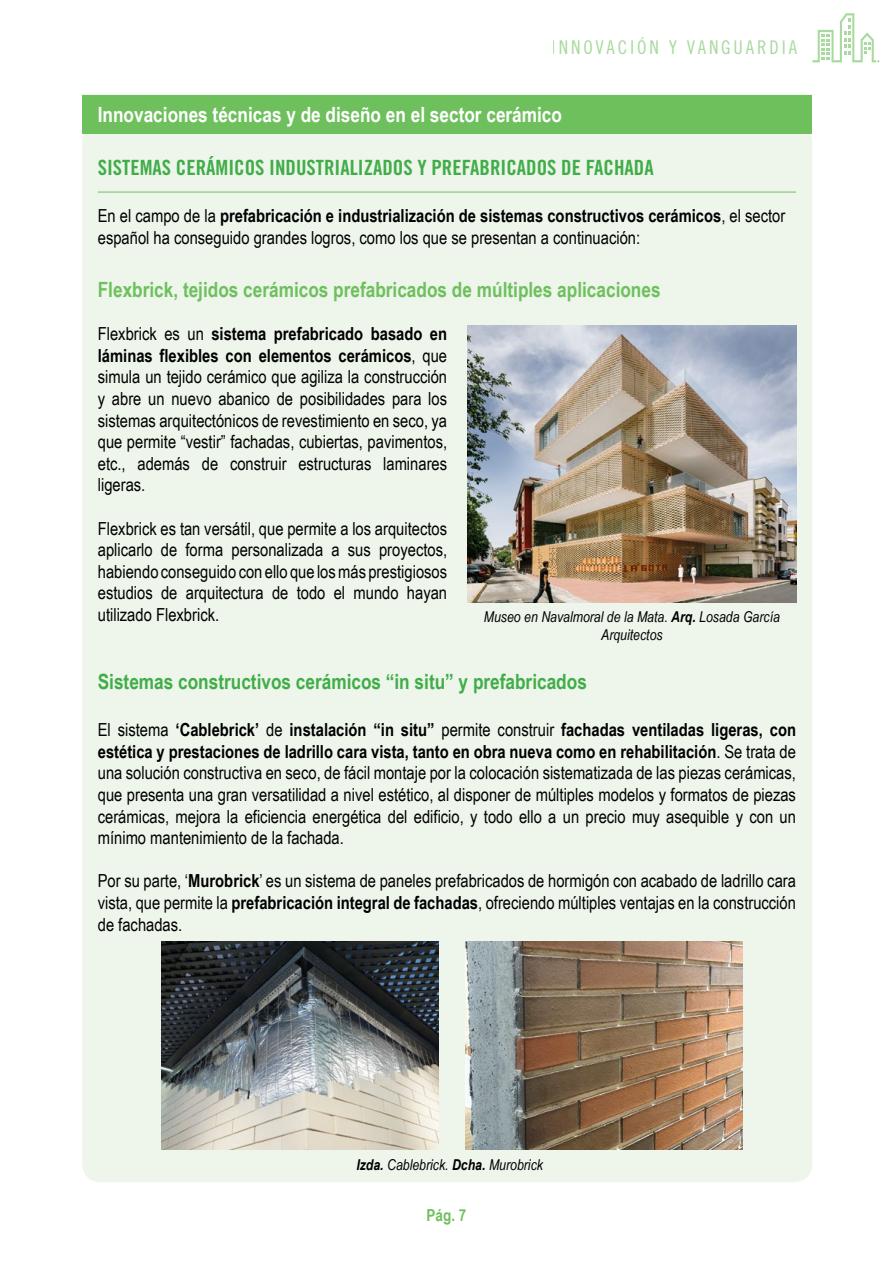
<style>
.page{position:relative;width:893px;height:1263px;background:#fff}
.page>*{position:absolute;margin:0;border:0;box-sizing:border-box;transform-origin:0 0}
.t1{font:700 21px "Arial Narrow";color:#6ec05d}
.t2{font:21px "Trade Gothic LT Std Bd Cn 20";color:#41ad49}
.t3{font:700 21px "Arial Narrow";color:#41ad49}
.t4{font:700 21px "Arial Narrow";color:#fff}
.t5{font:18.9px "Trade Gothic LT Std Cn 18";letter-spacing:.15em;color:#6ec05d}
.t6{font:18px/21.6px "Arial Narrow";color:#000;text-align:justify}
.t7{font:700 16.5px "Arial Narrow";color:#6ec05d}
.t8{font:italic 15px/18px "Arial Narrow";color:#000;text-align:center}
.s1{font-weight:700}
</style>
<div class="page">
<div style="left:82px;top:123px;width:730px;height:1059px;background:#eef6eb;border-radius:18px"></div>
<div style="left:82px;top:94px;width:730px;height:39px;background:#eef6eb"></div>
<div style="left:82px;top:95px;width:730px;height:39px;background:#6ec05d"></div>
<img style="left:162px;top:942px;width:276px;height:207px">
<img style="left:465px;top:942px;width:277px;height:207px">
<svg style="left:812px;top:13px;width:67px;height:49px"></svg>
<img style="left:468px;top:325px;width:328px;height:277px">
<hr style="left:98px;top:192px;width:698px;height:1px;background:#6ec05d">
<p class="t5" style="left:552px;top:36px;width:247px">INNOVACIÓN Y VANGUARDIA</p>
<p class="t4" style="left:98px;top:99px;width:466px">Innovaciones técnicas y de diseño en el sector cerámico</p>
<p class="t2" style="left:98px;top:155px;width:10px">SISTEM</p>
<p class="t2" style="left:153px;top:155px;width:34px">AS CERÁMICOS</p>
<p class="t2" style="left:269px;top:155px;width:10px">INDUSTRI</p>
<p class="t2" style="left:340px;top:155px;width:149px">ALI ZADOS Y PREFABRIC</p>
<p class="t2" style="left:517px;top:155px;width:138px">ADOS DE FACHADA</p>
<p class="t6" style="left:98px;top:204px;width:689px">En el campo de la <span class="s1">prefabricación e industrialización de sistemas constructivos cerámicos</span>, el sector español ha conseguido grandes logros, como los que se presentan a continuación:</p>
<p class="t1" style="left:98px;top:274px;width:564px">Flexbrick, tejidos cerámicos prefabricados de múltiples aplicaciones</p>
<p class="t6" style="left:98px;top:322px;width:351px">Flexbrick es un <span class="s1">sistema prefabricado basado en láminas flexibles con elementos cerámicos</span>, que simula un tejido cerámico que agiliza la construcción y abre un nuevo abanico de posibilidades para los sistemas arquitectónicos de revestimiento en seco, ya que permite “vestir” fachadas, cubiertas, pavimentos, etc., además de construir estructuras laminares ligeras.</p>
<p class="t6" style="left:98px;top:517px;width:351px">Flexbrick es tan versátil, que permite a los arquitectos aplicarlo de forma personalizada a sus proyectos, habiendo conseguido con ello que los más prestigiosos estudios de arquitectura de todo el mundo hayan utilizado Flexbrick.</p>
<p class="t8" style="left:484px;top:607px;width:298px">Museo en Navalmoral de la Mata. <span class="s1">Arq.</span> Losada García<br>Arquitectos</p>
<p class="t3" style="left:98px;top:666px;width:491px">Sistemas constructivos cerámicos “in situ” y prefabricados</p>
<p class="t6" style="left:98px;top:718px;width:700px">El sistema <span class="s1">‘Cablebrick’</span> de <span class="s1">instalación “in situ”</span> permite construir <span class="s1">fachadas ventiladas ligeras, con estética y prestaciones de ladrillo cara vista, tanto en obra nueva como en rehabilitación</span>. Se trata de una solución constructiva en seco, de fácil montaje por la colocación sistematizada de las piezas cerámicas, que presenta una gran versatilidad a nivel estético, al disponer de múltiples modelos y formatos de piezas cerámicas, mejora la eficiencia energética del edificio, y todo ello a un precio muy asequible y con un mínimo mantenimiento de la fachada.</p>
<p class="t6" style="left:98px;top:870px;width:700px">Por su parte, ‘<span class="s1">Murobrick</span>’ es un sistema de paneles prefabricados de hormigón con acabado de ladrillo cara vista, que permite la <span class="s1">prefabricación integral de fachadas</span>, ofreciendo múltiples ventajas en la construcción de fachadas.</p>
<p class="t8" style="left:356px;top:1155px;width:188px"><span class="s1">Izda.</span> Cablebrick. <span class="s1">Dcha.</span> Murobrick</p>
<p class="t7" style="left:427px;top:1203px;width:41px">Pág. 7</p>
</div>
